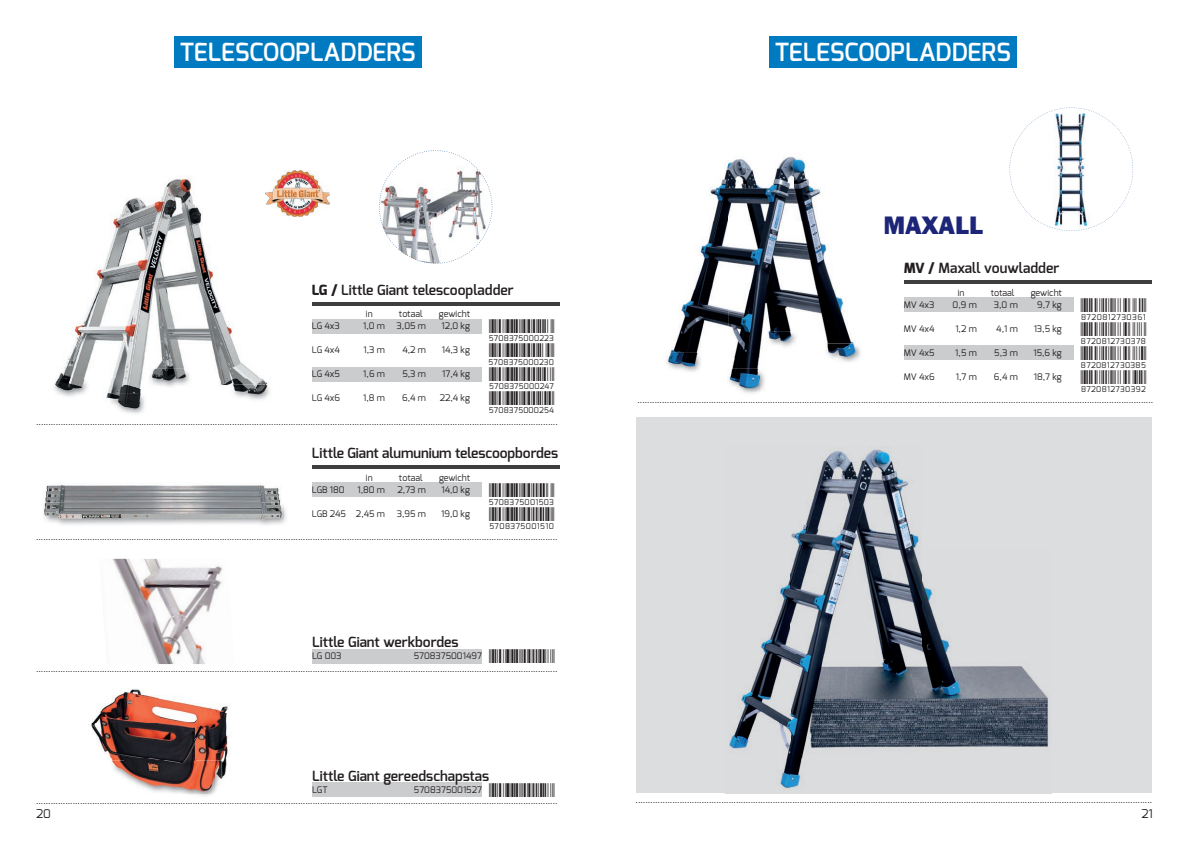
<style>
.page{position:relative;width:1191px;height:842px;background:#fff}
.page>*{position:absolute;margin:0;border:0;box-sizing:border-box;transform-origin:0 0}
.t1{font:800 26px "Franklin Gothic";color:#1c2577}
.t2{font:600 25px "Exo";color:#fff}
.t3{font:600 14px "Exo";color:#231f20}
.t4{font:12px "Exo";color:#231f20}
.t5{font:9px "Exo";color:#231f20}
.t6{font:8px "Exo";letter-spacing:.04em;color:#231f20}
.t7{font:8px "Exo";letter-spacing:.02em;color:#231f20}
.t8{font:8px "Exo";letter-spacing:.06em;color:#231f20}
.s1{font-weight:800}
</style>
<div class="page">
<img style="left:270px;top:170px;width:60px;height:47px">
<div style="left:312px;top:319px;width:170px;height:14px;background:#cbccce"></div>
<div style="left:312px;top:367px;width:170px;height:14px;background:#cbccce"></div>
<hr style="left:312px;top:302px;width:247px;height:3px;background:#3e3e3f">
<svg style="left:379px;top:150px;width:113px;height:114px"></svg>
<div style="left:312px;top:649px;width:170px;height:14px;background:#cbccce"></div>
<div style="left:312px;top:483px;width:170px;height:14px;background:#cbccce"></div>
<hr style="left:312px;top:466px;width:247px;height:3px;background:#3e3e3f">
<div style="left:312px;top:783px;width:170px;height:14px;background:#cbccce"></div>
<img style="left:112px;top:559px;width:111px;height:105px">
<div style="left:174px;top:36px;width:247px;height:32px;background:#007ac0"></div>
<img style="left:57px;top:178px;width:211px;height:223px">
<img style="left:266px;top:178px;width:4px;height:39px">
<img style="left:55px;top:379px;width:34px;height:3px">
<img style="left:54px;top:382px;width:35px;height:16px">
<img style="left:148px;top:369px;width:44px;height:19px">
<img style="left:151px;top:372px;width:49px;height:20px">
<img style="left:151px;top:372px;width:41px;height:16px">
<img style="left:230px;top:384px;width:38px;height:3px">
<img style="left:229px;top:387px;width:1px;height:14px">
<img style="left:230px;top:387px;width:40px;height:14px">
<img style="left:111px;top:396px;width:40px;height:17px">
<img style="left:48px;top:508px;width:238px;height:17px">
<img style="left:43px;top:484px;width:238px;height:19px">
<img style="left:43px;top:503px;width:238px;height:17px">
<img style="left:47px;top:505px;width:237px;height:16px">
<img style="left:91px;top:688px;width:137px;height:70px">
<img style="left:111px;top:758px;width:13px;height:3px">
<img style="left:124px;top:758px;width:71px;height:3px">
<img style="left:195px;top:758px;width:32px;height:21px">
<img style="left:111px;top:761px;width:27px;height:4px">
<img style="left:138px;top:761px;width:56px;height:2px">
<img style="left:194px;top:761px;width:27px;height:32px">
<img style="left:113px;top:763px;width:101px;height:30px">
<img style="left:745px;top:392px;width:12px;height:1px">
<img style="left:670px;top:157px;width:184px;height:201px">
<img style="left:731px;top:358px;width:34px;height:34px">
<img style="left:825px;top:343px;width:34px;height:16px">
<img style="left:669px;top:353px;width:33px;height:19px">
<img style="left:666px;top:356px;width:28px;height:16px">
<img style="left:727px;top:372px;width:32px;height:20px">
<img style="left:767px;top:331px;width:31px;height:17px">
<img style="left:770px;top:334px;width:23px;height:16px">
<img style="left:826px;top:347px;width:31px;height:15px">
<div style="left:636px;top:417px;width:515px;height:376px;background:#dcdddf"></div>
<img style="left:729px;top:449px;width:319px;height:340px">
<svg style="left:1009px;top:107px;width:124px;height:124px"></svg>
<div style="left:769px;top:36px;width:247px;height:32px;background:#007ac0"></div>
<div style="left:903px;top:298px;width:170px;height:14px;background:#cbccce"></div>
<div style="left:903px;top:346px;width:170px;height:14px;background:#cbccce"></div>
<hr style="left:903px;top:281px;width:248px;height:3px;background:#3e3e3f">
<h2 class="t2" style="left:180px;top:36px;width:237px">TELESCOOPLADDERS</h2>
<h3 class="t3" style="left:312px;top:281px;width:203px"><span class="s1">LG /</span> Little Giant telescoopladder</h3>
<p class="t5" style="left:366px;top:308px;width:8px">in</p>
<p class="t5" style="left:399px;top:308px;width:25px">totaal</p>
<p class="t5" style="left:439px;top:308px;width:33px">gewicht</p>
<p class="t5" style="left:312px;top:320px;width:30px">LG 4x3</p>
<p class="t5" style="left:363px;top:320px;width:23px">1,0 m</p>
<p class="t5" style="left:396px;top:320px;width:31px">3,05 m</p>
<p class="t5" style="left:441px;top:320px;width:30px">12,0 kg</p>
<p class="t7" style="left:489px;top:333px;width:67px">5708375000223</p>
<p class="t5" style="left:312px;top:344px;width:30px">LG 4x4</p>
<p class="t5" style="left:363px;top:344px;width:23px">1,3 m</p>
<p class="t5" style="left:402px;top:344px;width:25px">4,2 m</p>
<p class="t5" style="left:442px;top:344px;width:30px">14,3 kg</p>
<p class="t7" style="left:488px;top:357px;width:67px">5708375000230</p>
<p class="t5" style="left:312px;top:368px;width:30px">LG 4x5</p>
<p class="t5" style="left:363px;top:368px;width:23px">1,6 m</p>
<p class="t5" style="left:402px;top:368px;width:25px">5,3 m</p>
<p class="t5" style="left:442px;top:368px;width:29px">17,4 kg</p>
<p class="t7" style="left:489px;top:381px;width:66px">5708375000247</p>
<p class="t5" style="left:312px;top:392px;width:30px">LG 4x6</p>
<p class="t5" style="left:363px;top:392px;width:23px">1,8 m</p>
<p class="t5" style="left:402px;top:392px;width:25px">6,4 m</p>
<p class="t5" style="left:440px;top:392px;width:32px">22,4 kg</p>
<p class="t7" style="left:489px;top:405px;width:67px">5708375000254</p>
<p class="t5" style="left:36px;top:416px;width:523px">.....................................................................................................................................................................................................................</p>
<h3 class="t3" style="left:312px;top:444px;width:248px">Little Giant alumunium telescoopbordes</h3>
<p class="t5" style="left:366px;top:472px;width:8px">in</p>
<p class="t5" style="left:399px;top:472px;width:25px">totaal</p>
<p class="t5" style="left:439px;top:472px;width:33px">gewicht</p>
<p class="t5" style="left:312px;top:484px;width:34px">LGB 180</p>
<p class="t5" style="left:357px;top:484px;width:29px">1,80 m</p>
<p class="t5" style="left:397px;top:484px;width:30px">2,73 m</p>
<p class="t5" style="left:441px;top:484px;width:30px">14,0 kg</p>
<p class="t6" style="left:489px;top:497px;width:67px">5708375001503</p>
<p class="t5" style="left:312px;top:508px;width:75px">LGB 245 2,45 m</p>
<p class="t5" style="left:397px;top:508px;width:31px">3,95 m</p>
<p class="t5" style="left:441px;top:508px;width:30px">19,0 kg</p>
<p class="t6" style="left:489px;top:521px;width:66px">5708375001510</p>
<p class="t5" style="left:36px;top:531px;width:523px">.....................................................................................................................................................................................................................</p>
<h3 class="t3" style="left:312px;top:633px;width:148px">Little Giant werkbordes</h3>
<p class="t5" style="left:312px;top:650px;width:31px">LG 003</p>
<p class="t5" style="left:414px;top:650px;width:103px">5708375001497 ★ ★</p>
<p class="t5" style="left:36px;top:663px;width:523px">.....................................................................................................................................................................................................................</p>
<h3 class="t3" style="left:312px;top:767px;width:179px">Little Giant gereedschapstas</h3>
<p class="t5" style="left:312px;top:784px;width:17px">LGT</p>
<p class="t5" style="left:414px;top:784px;width:103px">5708375001527 ★ ★</p>
<p class="t5" style="left:36px;top:795px;width:523px">.....................................................................................................................................................................................................................</p>
<h2 class="t2" style="left:774px;top:36px;width:237px">TELESCOOPLADDERS</h2>
<h1 class="t1" style="left:883px;top:209px;width:101px">MAXALL</h1>
<h3 class="t3" style="left:903px;top:259px;width:157px"><span class="s1">MV /</span> Maxall vouwladder</h3>
<p class="t5" style="left:957px;top:287px;width:8px">in</p>
<p class="t5" style="left:990px;top:287px;width:25px">totaal</p>
<p class="t5" style="left:1030px;top:287px;width:33px">gewicht</p>
<p class="t5" style="left:903px;top:299px;width:32px">MV 4x3</p>
<p class="t5" style="left:952px;top:299px;width:26px">0,9 m</p>
<p class="t5" style="left:994px;top:299px;width:25px">3,0 m</p>
<p class="t5" style="left:1037px;top:299px;width:26px">9,7 kg</p>
<p class="t5" style="left:903px;top:323px;width:32px">MV 4x4</p>
<p class="t5" style="left:955px;top:323px;width:23px">1,2 m</p>
<p class="t5" style="left:996px;top:323px;width:23px">4,1 m</p>
<p class="t5" style="left:1033px;top:323px;width:30px">13,5 kg</p>
<p class="t5" style="left:903px;top:347px;width:32px">MV 4x5</p>
<p class="t5" style="left:955px;top:347px;width:23px">1,5 m</p>
<p class="t5" style="left:994px;top:347px;width:25px">5,3 m</p>
<p class="t5" style="left:1033px;top:347px;width:30px">15,6 kg</p>
<p class="t5" style="left:903px;top:371px;width:33px">MV 4x6</p>
<p class="t5" style="left:955px;top:371px;width:22px">1,7 m</p>
<p class="t5" style="left:994px;top:371px;width:25px">6,4 m</p>
<p class="t5" style="left:1033px;top:371px;width:29px">18,7 kg</p>
<p class="t8" style="left:1081px;top:312px;width:66px">8720812730361</p>
<p class="t6" style="left:1081px;top:336px;width:66px">8720812730378</p>
<p class="t6" style="left:1081px;top:360px;width:66px">8720812730385</p>
<p class="t6" style="left:1081px;top:384px;width:66px">8720812730392</p>
<p class="t5" style="left:637px;top:394px;width:517px">..................................................................................................................................................................................................................</p>
<p class="t5" style="left:635px;top:794px;width:518px">...................................................................................................................................................................................................................</p>
<h3 class="t4" style="left:36px;top:806px;width:16px">20</h3>
<h3 class="t4" style="left:1141px;top:806px;width:13px">21</h3>
</div>
